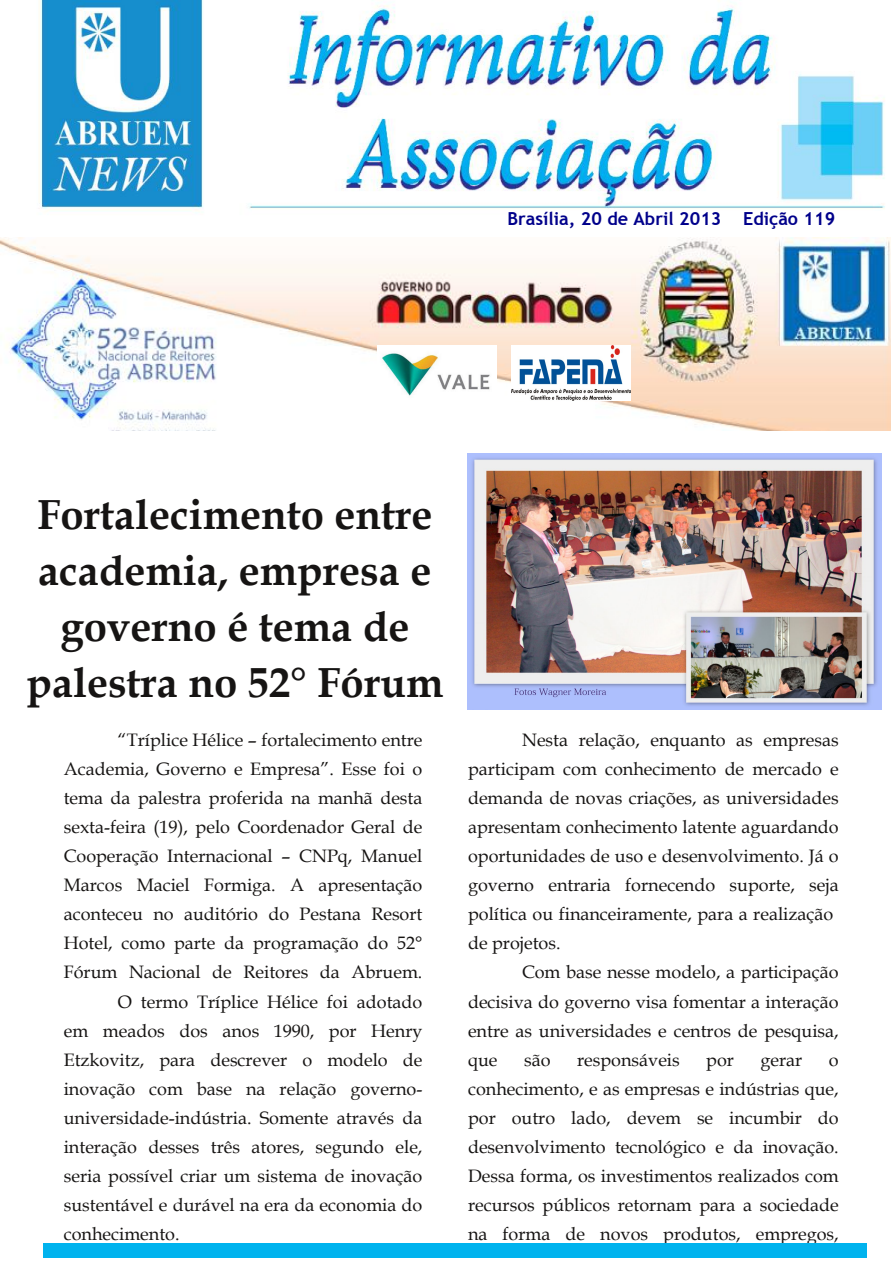
<style>
.page{position:relative;width:893px;height:1263px;background:#fff}
.page>*{position:absolute;margin:0;border:0;box-sizing:border-box;transform-origin:0 0}
.t1{font:700 42px/56.1px "Book Antiqua";color:#161413;text-align:center}
.t2{font:18px/29.1px "Book Antiqua";color:#161413;text-align:justify}
.t3{font:700 18px "Trebuchet MS";color:#00008b}
</style>
<div class="page">
<img style="left:39px;top:0;width:846px;height:211px">
<div style="left:43px;top:1243px;width:824px;height:14px;background:#00b3ee"></div>
<img style="left:1px;top:238px;width:890px;height:193px">
<img style="left:378px;top:346px;width:119px;height:53px">
<img style="left:511px;top:346px;width:119px;height:55px">
<img style="left:468px;top:453px;width:414px;height:256px">
<p class="t3" style="left:507px;top:208px;width:329px">Brasília, 20 de Abril 2013 Edição 119</p>
<h1 class="t1" style="left:26px;top:486px;width:418px">Fortalecimento entre academia, empresa e governo é tema de palestra no 52° Fórum</h1>
<p class="t2" style="left:118px;top:725px;width:306px">“Tríplice Hélice – fortalecimento entre</p>
<p class="t2" style="left:64px;top:754px;width:360px">Academia, Governo e Empresa”. Esse foi o</p>
<p class="t2" style="left:64px;top:783px;width:360px">tema da palestra proferida na manhã desta</p>
<p class="t2" style="left:64px;top:812px;width:360px">sexta-feira (19), pelo Coordenador Geral de</p>
<p class="t2" style="left:64px;top:841px;width:360px">Cooperação Internacional – CNPq, Manuel</p>
<p class="t2" style="left:64px;top:870px;width:360px">Marcos Maciel Formiga. A apresentação</p>
<p class="t2" style="left:64px;top:899px;width:360px">aconteceu no auditório do Pestana Resort</p>
<p class="t2" style="left:64px;top:928px;width:360px">Hotel, como parte da programação do 52°</p>
<p class="t2" style="left:64px;top:958px;width:360px">Fórum Nacional de Reitores da Abruem.</p>
<p class="t2" style="left:118px;top:987px;width:306px">O termo Tríplice Hélice foi adotado</p>
<p class="t2" style="left:64px;top:1016px;width:360px">em meados dos anos 1990, por Henry</p>
<p class="t2" style="left:64px;top:1045px;width:360px">Etzkovitz, para descrever o modelo de</p>
<p class="t2" style="left:64px;top:1074px;width:360px">inovação com base na relação governo-</p>
<p class="t2" style="left:64px;top:1103px;width:360px">universidade-indústria. Somente através da</p>
<p class="t2" style="left:64px;top:1132px;width:360px">interação desses três atores, segundo ele,</p>
<p class="t2" style="left:64px;top:1161px;width:360px">seria possível criar um sistema de inovação</p>
<p class="t2" style="left:64px;top:1190px;width:360px">sustentável e durável na era da economia do</p>
<p class="t2" style="left:64px;top:1219px;width:117px">conhecimento.</p>
<p class="t2" style="left:468px;top:725px;width:372px;text-align:left;text-indent:54px">Nesta relação, enquanto as empresas participam com conhecimento de mercado e demanda de novas criações, as universidades apresentam conhecimento latente aguardando oportunidades de uso e desenvolvimento. Já o governo entraria fornecendo suporte, seja política ou financeiramente, para a realização de projetos.</p>
<p class="t2" style="left:468px;top:958px;width:372px;text-indent:54px">Com base nesse modelo, a participação decisiva do governo visa fomentar a interação entre as universidades e centros de pesquisa, que</p>
<p class="t2" style="left:524px;top:1045px;width:28px">são</p>
<p class="t2" style="left:577px;top:1045px;width:104px">responsáveis</p>
<p class="t2" style="left:706px;top:1045px;width:29px">por</p>
<p class="t2" style="left:761px;top:1045px;width:43px">gerar</p>
<p class="t2" style="left:468px;top:1045px;width:372px;text-indent:361px">o conhecimento, e as empresas e indústrias que, por outro lado, devem se incumbir do desenvolvimento tecnológico e da inovação.<br>Dessa forma, os investimentos realizados com recursos públicos retornam para a sociedade na forma de novos produtos, empregos,</p>
</div>
